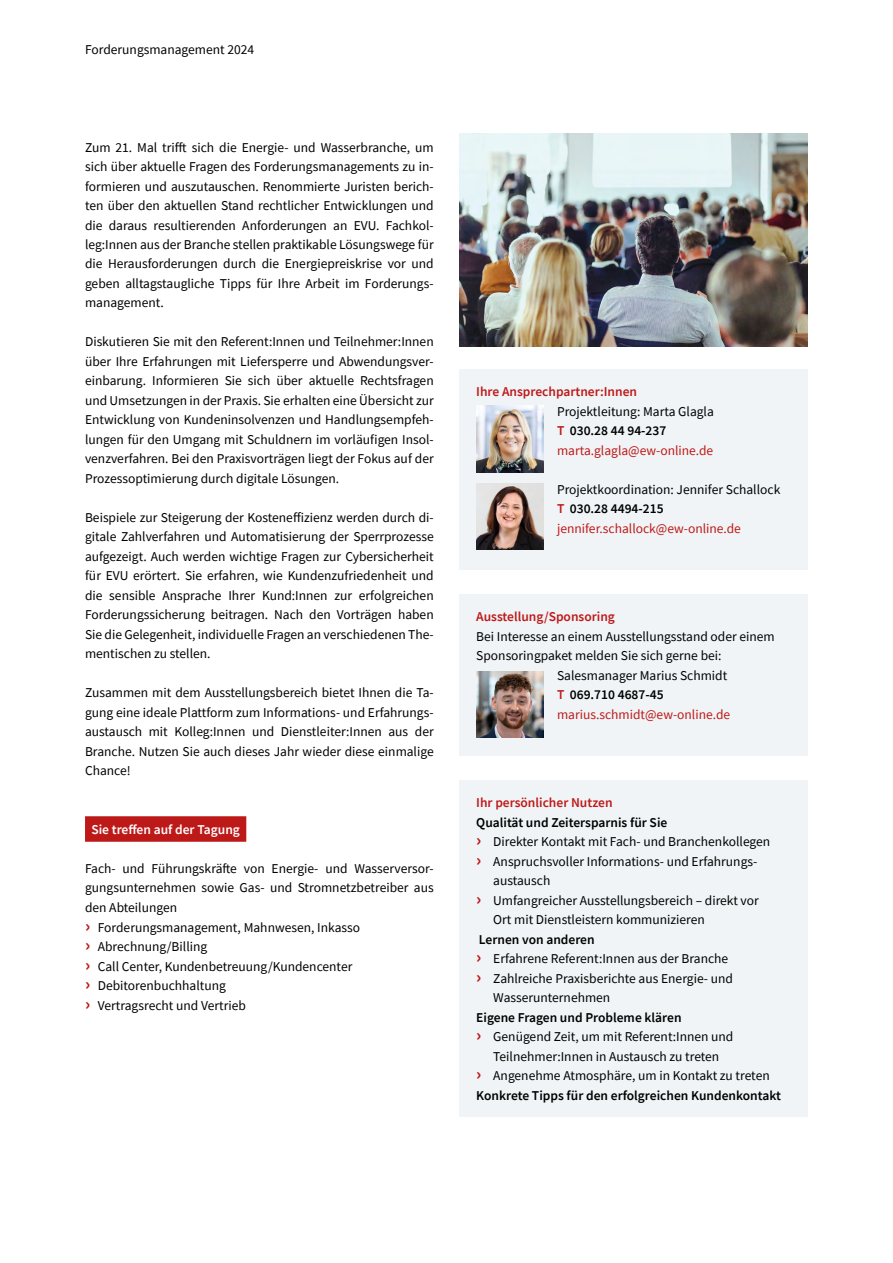
<style>
.page{position:relative;width:893px;height:1263px;background:#fff}
.page>*{position:absolute;margin:0;border:0;box-sizing:border-box;transform-origin:0 0}
.t1{font:13.5px/19.5px "Source Sans Pro";color:#000;text-align:justify}
.t2{font:600 13.5px "Source Sans Pro";color:#000}
.t3{font:600 13.5px "Source Sans Pro";color:#be1919}
.t4{font:13.5px "Source Sans Pro";color:#be1919}
.t5{font:600 13.5px "Source Sans Pro";color:#fff}
.s1{font-weight:700;font-size:18px;color:#be1919}
.s2{font-weight:600;color:#be1919}
.s3{font-weight:600}
.s4{color:#be1919}
</style>
<div class="page">
<div style="left:85px;top:816px;width:161px;height:26px;background:#be1919"></div>
<div style="left:459px;top:780px;width:349px;height:337px;background:#f0f4f6"></div>
<div style="left:459px;top:369px;width:349px;height:200px;background:#f0f4f6"></div>
<div style="left:459px;top:594px;width:349px;height:161px;background:#f0f4f6"></div>
<img style="left:459px;top:134px;width:349px;height:213px">
<img style="left:477px;top:406px;width:67px;height:66px">
<img style="left:477px;top:483px;width:67px;height:67px">
<img style="left:477px;top:671px;width:67px;height:67px">
<p class="t1" style="left:85px;top:40px;width:171px">Forderungsmanagement 2024</p>
<p class="t1" style="left:85px;top:137px;width:350px">Zum 21. Mal trifft sich die Energie- und Wasserbranche, um sich über aktuelle Fragen des Forderungsmanagements zu in&shy;formieren und auszutauschen. Renommierte Juristen berich&shy;ten über den aktuellen Stand rechtlicher Entwicklungen und die daraus resultierenden Anforderungen an EVU. Fachkol&shy;leg:Innen aus der Branche stellen praktikable Lösungswege für die Herausforderungen durch die Energiepreiskrise vor und geben alltagstaugliche Tipps für Ihre Arbeit im Forderungs&shy;management.</p>
<p class="t1" style="left:85px;top:332px;width:350px">Diskutieren Sie mit den Referent:Innen und Teilnehmer:Innen über Ihre Erfahrungen mit Liefersperre und Abwendungsver&shy;einbarung. Informieren Sie sich über aktuelle Rechtsfragen und Umsetzungen in der Praxis. Sie erhalten eine Übersicht zur Entwicklung von Kundeninsolvenzen und Handlungsempfeh&shy;lungen für den Umgang mit Schuldnern im vorläufigen Insol&shy;venzverfahren. Bei den Praxisvorträgen liegt der Fokus auf der Prozessoptimierung durch digitale Lösungen.</p>
<p class="t1" style="left:85px;top:508px;width:350px">Beispiele zur Steigerung der Kosteneffizienz werden durch di&shy;gitale Zahlverfahren und Automatisierung der Sperrprozesse aufgezeigt. Auch werden wichtige Fragen zur Cybersicherheit für EVU erörtert. Sie erfahren, wie Kundenzufriedenheit und die sensible Ansprache Ihrer Kund:Innen zur erfolgreichen Forderungssicherung beitragen. Nach den Vorträgen haben Sie die Gelegenheit, individuelle Fragen an verschiedenen The&shy;mentischen zu stellen.</p>
<p class="t1" style="left:85px;top:683px;width:350px">Zusammen mit dem Ausstellungsbereich bietet Ihnen die Ta&shy;gung eine ideale Plattform zum Informations- und Erfahrungs&shy;austausch mit Kolleg:Innen und Dienstleiter:Innen aus der Branche. Nutzen Sie auch dieses Jahr wieder diese einmalige Chance!</p>
<p class="t5" style="left:91px;top:820px;width:150px">Sie treffen auf der Tagung</p>
<p class="t1" style="left:85px;top:859px;width:350px;text-align:left">Fach- und Führungskräfte von Energie- und Wasserversor&shy;gungsunternehmen sowie Gas- und Stromnetzbetreiber aus den Abteilungen<br><span class="s1">›</span> Forderungsmanagement, Mahnwesen, Inkasso<br><span class="s1">›</span> Abrechnung/Billing<br><span class="s1">›</span> Call Center, Kundenbetreuung/Kundencenter<br><span class="s1">›</span> Debitorenbuchhaltung<br><span class="s1">›</span> Vertragsrecht und Vertrieb</p>
<p class="t3" style="left:476px;top:383px;width:162px">Ihre Ansprechpartner:Innen</p>
<p class="t1" style="left:557px;top:402px;width:158px;text-align:left">Projektleitung: Marta Glagla<br><span class="s2">T</span> <span class="s3">030.28 44 94-237 </span><span class="s4">marta.glagla@ew-online.de</span></p>
<p class="t1" style="left:557px;top:479px;width:225px;text-align:left">Projektkoordination: Jennifer Schallock<br><span class="s2">T</span> <span class="s3">030.28 4494-215 </span><span class="s4">jennifer.schallock@ew-online.de</span></p>
<p class="t3" style="left:476px;top:608px;width:140px">Ausstellung/Sponsoring</p>
<p class="t1" style="left:476px;top:627px;width:300px">Bei Interesse an einem Ausstellungsstand oder einem</p>
<p class="t1" style="left:476px;top:646px;width:247px">Sponsoringpaket melden Sie sich gerne bei:</p>
<p class="t1" style="left:557px;top:665px;width:172px">Salesmanager Marius Schmidt</p>
<p class="t2" style="left:557px;top:686px;width:108px"><span class="s4">T</span> 069.710 4687-45</p>
<p class="t4" style="left:557px;top:706px;width:175px">marius.schmidt@ew-online.de</p>
<p class="t3" style="left:476px;top:794px;width:138px">Ihr persönlicher Nutzen</p>
<p class="t2" style="left:476px;top:813px;width:193px">Qualität und Zeitersparnis für Sie</p>
<p class="t1" style="left:476px;top:832px;width:295px"><span class="s1">›</span> Direkter Kontakt mit Fach- und Branchenkollegen</p>
<p class="t1" style="left:476px;top:851px;width:282px"><span class="s1">›</span> Anspruchsvoller Informations- und Erfahrungs-</p>
<p class="t1" style="left:493px;top:871px;width:59px">austausch</p>
<p class="t1" style="left:476px;top:890px;width:284px"><span class="s1">›</span> Umfangreicher Ausstellungsbereich – direkt vor</p>
<p class="t1" style="left:493px;top:910px;width:213px">Ort mit Dienstleistern kommunizieren</p>
<p class="t2" style="left:479px;top:930px;width:117px">Lernen von anderen</p>
<p class="t1" style="left:476px;top:949px;width:253px"><span class="s1">›</span> Erfahrene Referent:Innen aus der Branche</p>
<p class="t1" style="left:476px;top:968px;width:258px"><span class="s1">›</span> Zahlreiche Praxisberichte aus Energie- und</p>
<p class="t1" style="left:493px;top:988px;width:119px">Wasserunternehmen</p>
<p class="t2" style="left:476px;top:1008px;width:207px">Eigene Fragen und Probleme klären</p>
<p class="t1" style="left:476px;top:1027px;width:259px"><span class="s1">›</span> Genügend Zeit, um mit Referent:Innen und</p>
<p class="t1" style="left:493px;top:1046px;width:228px">Teilnehmer:Innen in Austausch zu treten</p>
<p class="t1" style="left:476px;top:1066px;width:295px"><span class="s1">›</span> Angenehme Atmosphäre, um in Kontakt zu treten</p>
<p class="t2" style="left:476px;top:1086px;width:306px">Konkrete Tipps für den erfolgreichen Kundenkontakt</p>
</div>
